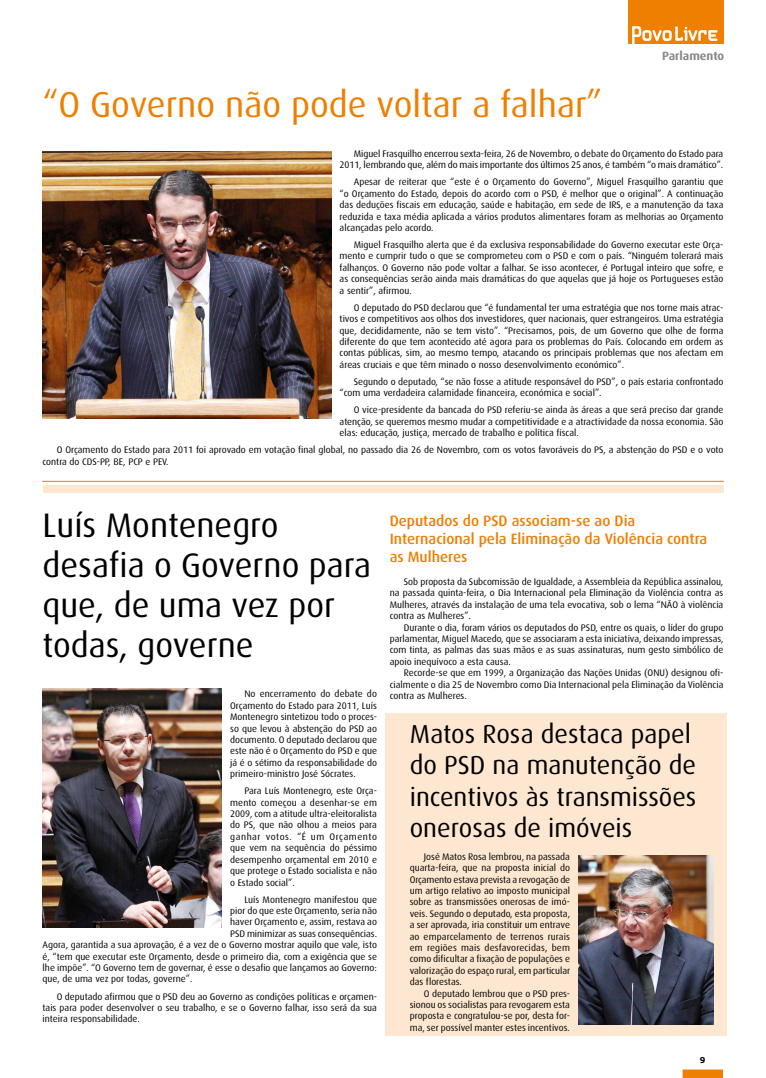
<style>
.page{position:relative;width:766px;height:1078px;background:#fff}
.page>*{position:absolute;margin:0;border:0;box-sizing:border-box;transform-origin:0 0}
.t1{font:36px "Dax";color:#ee7f00}
.t2{font:34px/40px "Dax";color:#000}
.t3{font:26px/31.2px "Dax";color:#000}
.t4{font:500 15px/18px "Dax";color:#ee7f00}
.t5{font:700 12px "Dax";color:#87888a}
.t6{font:9.5px/11.4px "Dax";color:#000;text-align:justify}
.t7{font:700 8px "Verdana";color:#000}
</style>
<div class="page">
<div style="left:682px;top:1069px;width:40px;height:8px;background:#ee7f00;border:1px solid #ee7f00"></div>
<div style="left:385px;top:713px;width:341px;height:322px;background:#fde7d0"></div>
<div style="left:627px;top:0;width:96px;height:44px;background:#ee7f00"></div>
<svg style="left:632px;top:26px;width:85px;height:18px"></svg>
<img style="left:43px;top:151px;width:288px;height:267px">
<img style="left:43px;top:688px;width:179px;height:239px">
<img style="left:578px;top:855px;width:135px;height:168px">
<div style="left:43px;top:485px;width:680px;height:7px;background:#fde7d0"></div>
<hr style="left:42px;top:480px;width:681px;height:1px;background:#ee7f00">
<p class="t5" style="left:662px;top:49px;width:64px">Parlamento</p>
<h1 class="t1" style="left:43px;top:84px;width:561px">“O Governo não pode voltar a falhar”</h1>
<p class="t6" style="left:339px;top:148px;width:385px;text-align:right">Miguel Frasquilho encerrou sexta-feira, 26 de Novembro, o debate do Orçamento do Estado para<br>2011, lembrando que, além do mais importante dos últimos 25 anos, é também “o mais dramático”.</p>
<p class="t6" style="left:339px;top:176px;width:385px;text-indent:14px">Apesar de reiterar que “este é o Orçamento do Governo”, Miguel Frasquilho garantiu que “o Orçamento do Estado, depois do acordo com o PSD, é melhor que o original”. A continuação das deduções fiscais em educação, saúde e habitação, em sede de IRS, e a manutenção da taxa reduzida e taxa média aplicada a vários produtos alimentares foram as melhorias ao Orçamento alcançadas pelo acordo.</p>
<p class="t6" style="left:339px;top:239px;width:385px;text-indent:14px">Miguel Frasquilho alerta que é da exclusiva responsabilidade do Governo executar este Orça&shy;mento e cumprir tudo o que se comprometeu com o PSD e com o país. “Ninguém tolerará mais falhanços. O Governo não pode voltar a falhar. Se isso acontecer, é Portugal inteiro que sofre, e as consequências serão ainda mais dramáticas do que aquelas que já hoje os Portugueses estão a sentir”, afirmou.</p>
<p class="t6" style="left:339px;top:302px;width:385px;text-indent:14px">O deputado do PSD declarou que “é fundamental ter uma estratégia que nos torne mais atrac&shy;tivos e competitivos aos olhos dos investidores, quer nacionais, quer estrangeiros. Uma estratégia que, decididamente, não se tem visto”. “Precisamos, pois, de um Governo que olhe de forma diferente do que tem acontecido até agora para os problemas do País. Colocando em ordem as contas públicas, sim, ao mesmo tempo, atacando os principais problemas que nos afectam em áreas cruciais e que têm minado o nosso desenvolvimento económico”.</p>
<p class="t6" style="left:339px;top:376px;width:385px;text-indent:14px">Segundo o deputado, “se não fosse a atitude responsável do PSD”, o país estaria confrontado “com uma verdadeira calamidade financeira, económica e social”.</p>
<p class="t6" style="left:339px;top:404px;width:385px;text-indent:14px">O vice-presidente da bancada do PSD referiu-se ainda às áreas a que será preciso dar grande atenção, se queremos mesmo mudar a competitividade e a atractividade da nossa economia. São elas: educação, justiça, mercado de trabalho e política fiscal.</p>
<p class="t6" style="left:43px;top:444px;width:682px;text-indent:14px">O Orçamento do Estado para 2011 foi aprovado em votação final global, no passado dia 26 de Novembro, com os votos favoráveis do PS, a abstenção do PSD e o voto contra do CDS-PP, BE, PCP e PEV.</p>
<h2 class="t2" style="left:43px;top:505px;width:330px">Luís Montenegro desafia o Governo para que, de uma vez por todas, governe</h2>
<p class="t6" style="left:230px;top:688px;width:148px;text-indent:14px">No encerramento do debate do Orçamento do Estado para 2011, Luís Montenegro sintetizou todo o proces&shy;so que levou à abstenção do PSD ao documento. O deputado declarou que este não é o Orçamento do PSD e que já é o sétimo da responsabilidade do primeiro-ministro José Sócrates.</p>
<p class="t6" style="left:230px;top:785px;width:148px;text-indent:14px">Para Luís Montenegro, este Orça&shy;mento começou a desenhar-se em 2009, com a atitude ultra-eleitoralista do PS, que não olhou a meios para ganhar votos. “É um Orçamento que vem na sequência do péssimo desempenho orçamental em 2010 e que protege o Estado socialista e não o Estado social”.</p>
<p class="t6" style="left:244px;top:893px;width:134px">Luís Montenegro manifestou que</p>
<p class="t6" style="left:230px;top:904px;width:148px">pior do que este Orçamento, seria não</p>
<p class="t6" style="left:230px;top:916px;width:148px">haver Orçamento e, assim, restava ao</p>
<p class="t6" style="left:230px;top:927px;width:148px">PSD minimizar as suas consequências.</p>
<p class="t6" style="left:43px;top:939px;width:336px">Agora, garantida a sua aprovação, é a vez de o Governo mostrar aquilo que vale, isto</p>
<p class="t6" style="left:43px;top:950px;width:336px">é, “tem que executar este Orçamento, desde o primeiro dia, com a exigência que se</p>
<p class="t6" style="left:43px;top:961px;width:336px">lhe impõe”. “O Governo tem de governar, é esse o desafio que lançamos ao Governo:</p>
<p class="t6" style="left:43px;top:973px;width:151px">que, de uma vez por todas, governe”.</p>
<p class="t6" style="left:43px;top:990px;width:336px;text-indent:14px">O deputado afirmou que o PSD deu ao Governo as condições políticas e orçamen&shy;tais para poder desenvolver o seu trabalho, e se o Governo falhar, isso será da sua inteira responsabilidade.</p>
<h3 class="t4" style="left:389px;top:512px;width:319px">Deputados do PSD associam-se ao Dia<br>Internacional pela Eliminação da Violência contra as Mulheres</h3>
<p class="t6" style="left:389px;top:576px;width:335px;text-indent:14px">Sob proposta da Subcomissão de Igualdade, a Assembleia da República assinalou, na passada quinta-feira, o Dia Internacional pela Eliminação da Violência contra as Mulheres, através da instalação de uma tela evocativa, sob o lema “NÃO à violência contra as Mulheres”.</p>
<p class="t6" style="left:389px;top:621px;width:335px;text-indent:14px">Durante o dia, foram vários os deputados do PSD, entre os quais, o líder do grupo parlamentar, Miguel Macedo, que se associaram a esta iniciativa, deixando impressas, com tinta, as palmas das suas mãos e as suas assinaturas, num gesto simbólico de apoio inequívoco a esta causa.</p>
<p class="t6" style="left:389px;top:667px;width:335px;text-indent:14px">Recorde-se que em 1999, a Organização das Nações Unidas (ONU) designou ofi&shy;cialmente o dia 25 de Novembro como Dia Internacional pela Eliminação da Violência contra as Mulheres.</p>
<h3 class="t3" style="left:409px;top:718px;width:288px">Matos Rosa destaca papel do PSD na manutenção de incentivos às transmissões onerosas de imóveis</h3>
<p class="t6" style="left:409px;top:850px;width:162px;text-indent:14px">José Matos Rosa lembrou, na passada quarta-feira, que na proposta inicial do Orçamento estava prevista a revogação de um artigo relativo ao imposto municipal sobre as transmissões onerosas de imó&shy;veis. Segundo o deputado, esta proposta, a ser aprovada, iria constituir um entrave ao emparcelamento de terrenos rurais em regiões mais desfavorecidas, bem como dificultar a fixação de populações e valorização do espaço rural, em particular das florestas.</p>
<p class="t6" style="left:409px;top:987px;width:162px;text-indent:14px">O deputado lembrou que o PSD pres&shy;sionou os socialistas para revogarem esta proposta e congratulou-se por, desta for&shy;ma, ser possível manter estes incentivos.</p>
<p class="t7" style="left:699px;top:1054px;width:7px">9</p>
</div>
